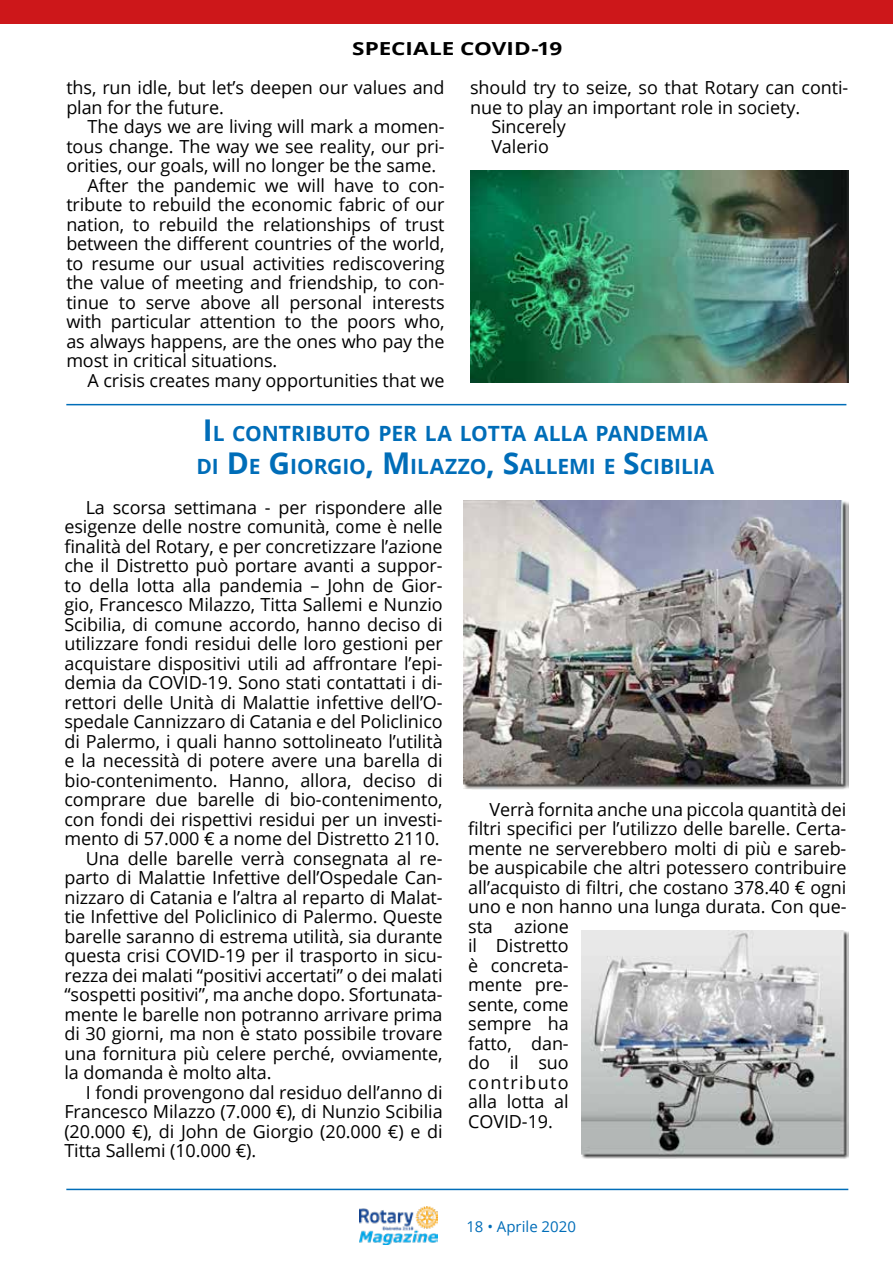
<style>
.page{position:relative;width:893px;height:1263px;background:#fff}
.page>*{position:absolute;margin:0;border:0;box-sizing:border-box;transform-origin:0 0}
.t1{font:700 21px/32.7px "Open Sans";color:#006db8;text-align:center}
.t2{font:18px/19.5px "Open Sans";letter-spacing:-.005em;color:#000}
.t3{font:700 18px "Open Sans";letter-spacing:-.005em;color:#000;scale:1.25 1}
.t4{font:15px "Open Sans";color:#006db8}
.s1{font-size:30px}
</style>
<div class="page">
<img style="left:359px;top:1206px;width:78px;height:39px">
<hr style="left:66px;top:1189px;width:782px;height:1px;background:#006db8">
<div style="left:0;top:0;width:893px;height:23px;background:#cd171a"></div>
<img style="left:581px;top:931px;width:267px;height:228px">
<img style="left:463px;top:501px;width:385px;height:288px">
<img style="left:470px;top:171px;width:379px;height:211px">
<hr style="left:66px;top:404px;width:780px;height:1px;background:#006db8">
<p class="t3" style="left:352px;top:36px;width:170px">SPECIALE COVID-19</p>
<p class="t2" style="left:66px;top:78px;width:380px">ths, run idle, but let’s deepen our values and</p>
<p class="t2" style="left:66px;top:97px;width:159px">plan for the future.</p>
<p class="t2" style="left:88px;top:116px;width:358px">The days we are living will mark a momen-</p>
<p class="t2" style="left:66px;top:136px;width:380px">tous change. The way we see reality, our pri-</p>
<p class="t2" style="left:66px;top:155px;width:371px">orities, our goals, will no longer be the same.</p>
<p class="t2" style="left:88px;top:175px;width:358px">After the pandemic we will have to con-</p>
<p class="t2" style="left:66px;top:194px;width:380px">tribute to rebuild the economic fabric of our</p>
<p class="t2" style="left:66px;top:214px;width:380px">nation, to rebuild the relationships of trust</p>
<p class="t2" style="left:66px;top:233px;width:380px">between the different countries of the world,</p>
<p class="t2" style="left:66px;top:253px;width:380px">to resume our usual activities rediscovering</p>
<p class="t2" style="left:66px;top:272px;width:380px">the value of meeting and friendship, to con-</p>
<p class="t2" style="left:66px;top:292px;width:380px">tinue to serve above all personal interests</p>
<p class="t2" style="left:66px;top:311px;width:380px">with particular attention to the poors who,</p>
<p class="t2" style="left:66px;top:331px;width:380px">as always happens, are the ones who pay the</p>
<p class="t2" style="left:66px;top:350px;width:213px">most in critical situations.</p>
<p class="t2" style="left:88px;top:370px;width:358px">A crisis creates many opportunities that we</p>
<p class="t2" style="left:470px;top:77px;width:380px">should try to seize, so that Rotary can conti-</p>
<p class="t2" style="left:470px;top:97px;width:331px">nue to play an important role in society.</p>
<p class="t2" style="left:491px;top:116px;width:76px">Sincerely</p>
<p class="t2" style="left:491px;top:136px;width:59px">Valerio</p>
<p class="t1" style="left:196px;top:417px;width:519px"><span class="s1">I</span>L CONTRI BUTO PER LA LOTTA ALLA PANDEMIA<br>DI <span class="s1">D</span>E <span class="s1">G</span>IORGIO<span class="s1">, M</span> I LAZZO<span class="s1">, S</span>ALLEMI E <span class="s1">S</span>CI BI LIA</p>
<p class="t2" style="left:86px;top:497px;width:358px">La scorsa settimana - per rispondere alle</p>
<p class="t2" style="left:64px;top:517px;width:380px">esigenze delle nostre comunità, come è nelle</p>
<p class="t2" style="left:64px;top:536px;width:380px">finalità del Rotary, e per concretizzare l’azione</p>
<p class="t2" style="left:64px;top:556px;width:380px">che il Distretto può portare avanti a suppor-</p>
<p class="t2" style="left:64px;top:575px;width:380px">to della lotta alla pandemia – John de Gior-</p>
<p class="t2" style="left:64px;top:595px;width:380px">gio, Francesco Milazzo, Titta Sallemi e Nunzio</p>
<p class="t2" style="left:64px;top:614px;width:380px">Scibilia, di comune accordo, hanno deciso di</p>
<p class="t2" style="left:64px;top:634px;width:380px">utilizzare fondi residui delle loro gestioni per</p>
<p class="t2" style="left:64px;top:653px;width:380px">acquistare dispositivi utili ad affrontare l’epi-</p>
<p class="t2" style="left:64px;top:673px;width:380px">demia da COVID-19. Sono stati contattati i di-</p>
<p class="t2" style="left:64px;top:692px;width:380px">rettori delle Unità di Malattie infettive dell’O-</p>
<p class="t2" style="left:64px;top:712px;width:380px">spedale Cannizzaro di Catania e del Policlinico</p>
<p class="t2" style="left:64px;top:731px;width:380px">di Palermo, i quali hanno sottolineato l’utilità</p>
<p class="t2" style="left:64px;top:750px;width:380px">e la necessità di potere avere una barella di</p>
<p class="t2" style="left:64px;top:770px;width:380px">bio-contenimento. Hanno, allora, deciso di</p>
<p class="t2" style="left:64px;top:789px;width:380px">comprare due barelle di bio-contenimento,</p>
<p class="t2" style="left:64px;top:809px;width:380px">con fondi dei rispettivi residui per un investi-</p>
<p class="t2" style="left:64px;top:828px;width:377px">mento di 57.000 € a nome del Distretto 2110.</p>
<p class="t2" style="left:86px;top:848px;width:358px">Una delle barelle verrà consegnata al re-</p>
<p class="t2" style="left:64px;top:867px;width:380px">parto di Malattie Infettive dell’Ospedale Can-</p>
<p class="t2" style="left:64px;top:887px;width:380px">nizzaro di Catania e l’altra al reparto di Malat-</p>
<p class="t2" style="left:64px;top:906px;width:380px">tie Infettive del Policlinico di Palermo. Queste</p>
<p class="t2" style="left:64px;top:926px;width:380px">barelle saranno di estrema utilità, sia durante</p>
<p class="t2" style="left:64px;top:945px;width:380px">questa crisi COVID-19 per il trasporto in sicu-</p>
<p class="t2" style="left:64px;top:965px;width:380px">rezza dei malati “positivi accertati” o dei malati</p>
<p class="t2" style="left:64px;top:984px;width:380px">“sospetti positivi”, ma anche dopo. Sfortunata-</p>
<p class="t2" style="left:64px;top:1004px;width:380px">mente le barelle non potranno arrivare prima</p>
<p class="t2" style="left:64px;top:1023px;width:380px">di 30 giorni, ma non è stato possibile trovare</p>
<p class="t2" style="left:64px;top:1043px;width:380px">una fornitura più celere perché, ovviamente,</p>
<p class="t2" style="left:64px;top:1062px;width:209px">la domanda è molto alta.</p>
<p class="t2" style="left:86px;top:1082px;width:358px">I fondi provengono dal residuo dell’anno di</p>
<p class="t2" style="left:64px;top:1101px;width:380px">Francesco Milazzo (7.000 €), di Nunzio Scibilia</p>
<p class="t2" style="left:64px;top:1121px;width:380px">(20.000 €), di John de Giorgio (20.000 €) e di</p>
<p class="t2" style="left:64px;top:1140px;width:193px">Titta Sallemi (10.000 €).</p>
<p class="t2" style="left:468px;top:799px;width:380px;text-indent:21px">Verrà fornita anche una piccola quantità dei filtri specifici per l’utilizzo delle barelle. Certa&shy;mente ne serverebbero molti di più e sareb&shy;be auspicabile che altri potessero contribuire all’acquisto di filtri, che costano 378.40 € ogni uno e non hanno una lunga durata. Con que&shy;sta azione<br>il Distretto<br>è concreta-<br>mente pre-<br>sente, come<br>sempre ha<br>fatto, dan-<br>do il suo<br>contributo<br>alla lotta al<br>COVID-19.</p>
<p class="t4" style="left:466px;top:1216px;width:111px">18 • Aprile 2020</p>
</div>
